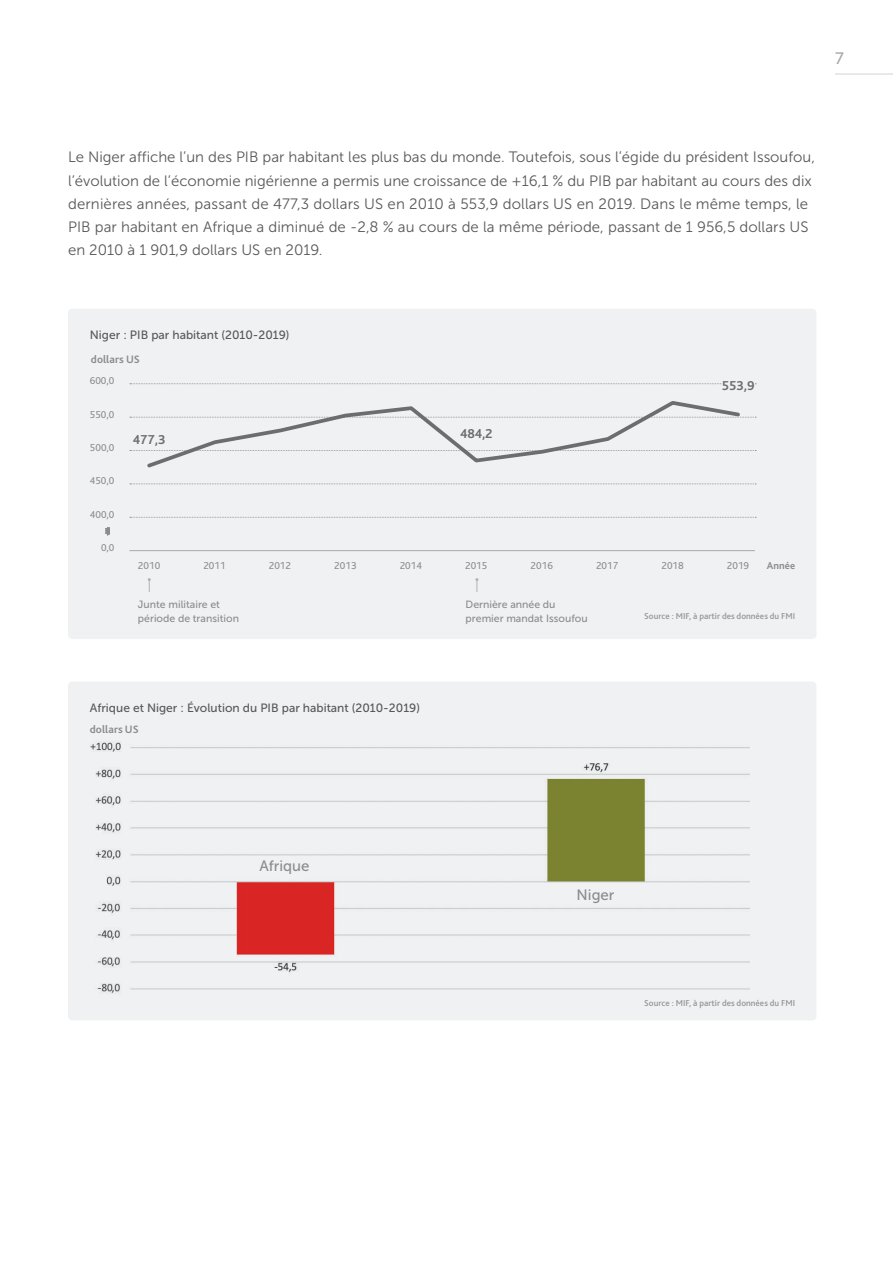
<style>
.page{position:relative;width:893px;height:1263px;background:#fff}
.page>*{position:absolute;margin:0;border:0;box-sizing:border-box;transform-origin:0 0}
.t1{font:16.5px "Museo Sans 500";color:#a8a9ad}
.t2{font:15px/23.2px "Museo Sans 300";color:#57585a}
.t3{font:15px "Museo Sans 500";color:#8a8c8f}
.t4{font:700 13.5px "Bliss 2";color:#6c6d70}
.t5{font:12px "Museo Sans 500";color:#57585a}
.t6{font:700 11.25px "Bliss 2";color:#8a8c8f}
.t7{font:10.5px/13.5px "Museo Sans 500";color:#8a8c8f}
.t8{font:10.5px "Bliss 2";color:#8a8c8f}
.t9{font:700 10.5px "Bliss 2";color:#8a8c8f}
.t10{font:500 9px "Bliss 2";color:#939598}
</style>
<div class="page">
<hr style="left:835px;top:74px;width:58px;height:1px;background:#d1d2d4">
<div style="left:68px;top:681px;width:748px;height:339px;background:#f0f1f2;border-radius:4px"></div>
<img style="left:90px;top:742px;width:660px;height:251px">
<div style="left:68px;top:309px;width:748px;height:330px;background:#f0f1f2;border-radius:4px"></div>
<svg style="left:105px;top:527px;width:5px;height:9px"></svg>
<hr style="left:129px;top:550px;width:626px;height:1px;background:#a8a9ad">
<svg style="left:130px;top:383px;width:626px;height:1px"></svg>
<svg style="left:130px;top:483px;width:626px;height:1px"></svg>
<svg style="left:130px;top:517px;width:626px;height:1px"></svg>
<svg style="left:130px;top:401px;width:626px;height:67px"></svg>
<div style="left:133px;top:434px;width:32px;height:10px;background:#f0f1f2"></div>
<div style="left:460px;top:428px;width:33px;height:10px;background:#f0f1f2"></div>
<div style="left:722px;top:380px;width:32px;height:10px;background:#f0f1f2"></div>
<svg style="left:475px;top:578px;width:3px;height:14px"></svg>
<svg style="left:148px;top:578px;width:3px;height:14px"></svg>
<p class="t1" style="left:835px;top:49px;width:10px">7</p>
<p class="t2" style="left:68px;top:146px;width:748px">Le Niger affiche l’un des PIB par habitant les plus bas du monde. Toutefois, sous l’égide du président Issoufou, l’évolution de l’économie nigérienne a permis une croissance de +16,1 % du PIB par habitant au cours des dix dernières années, passant de 477,3 dollars US en 2010 à 553,9 dollars US en 2019. Dans le même temps, le PIB par habitant en Afrique a diminué de -2,8 % au cours de la même période, passant de 1 956,5 dollars US en 2010 à 1 901,9 dollars US en 2019.</p>
<p class="t5" style="left:90px;top:328px;width:201px">Niger : PIB par habitant (2010-2019)</p>
<p class="t6" style="left:91px;top:353px;width:50px">dollars US</p>
<p class="t8" style="left:90px;top:374px;width:26px">600,0</p>
<p class="t8" style="left:90px;top:407px;width:26px">550,0</p>
<p class="t8" style="left:90px;top:441px;width:26px">500,0</p>
<p class="t8" style="left:90px;top:474px;width:26px">450,0</p>
<p class="t8" style="left:90px;top:508px;width:26px">400,0</p>
<p class="t8" style="left:101px;top:541px;width:15px">0,0</p>
<p class="t4" style="left:133px;top:431px;width:34px">477,3</p>
<p class="t4" style="left:460px;top:425px;width:34px">484,2</p>
<p class="t4" style="left:722px;top:377px;width:34px">553,9</p>
<p class="t8" style="left:138px;top:558px;width:24px">2010</p>
<p class="t8" style="left:203px;top:558px;width:24px">2011</p>
<p class="t8" style="left:269px;top:558px;width:24px">2012</p>
<p class="t8" style="left:334px;top:558px;width:24px">2013</p>
<p class="t8" style="left:400px;top:558px;width:24px">2014</p>
<p class="t8" style="left:465px;top:558px;width:24px">2015</p>
<p class="t8" style="left:531px;top:558px;width:24px">2016</p>
<p class="t8" style="left:596px;top:558px;width:24px">2017</p>
<p class="t8" style="left:661px;top:558px;width:24px">2018</p>
<p class="t8" style="left:727px;top:558px;width:24px">2019</p>
<p class="t9" style="left:767px;top:558px;width:30px">Année</p>
<p class="t7" style="left:138px;top:598px;width:103px">Junte militaire et période de transition</p>
<p class="t5" style="left:90px;top:701px;width:332px">Afrique et Niger : Évolution du PIB par habitant (2010-2019)</p>
<p class="t6" style="left:90px;top:722px;width:50px">dollars US</p>
<p class="t7" style="left:466px;top:598px;width:124px">Dernière année du premier mandat Issoufou</p>
<p class="t10" style="left:644px;top:611px;width:152px">Source : MIF, à partir des données du FMI</p>
<p class="t3" style="left:259px;top:858px;width:52px">Afrique</p>
<p class="t3" style="left:577px;top:886px;width:39px">Niger</p>
<p class="t10" style="left:644px;top:997px;width:152px">Source : MIF, à partir des données du FMI</p>
</div>
